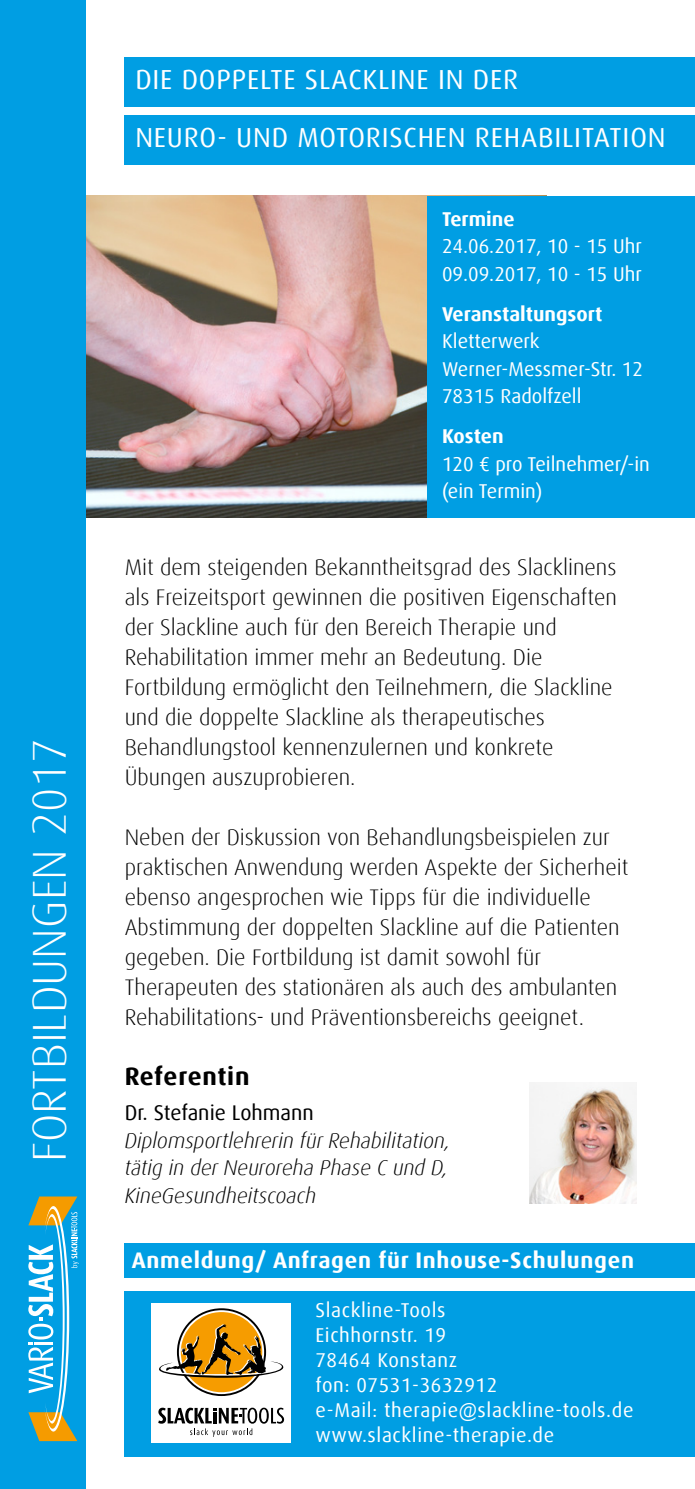
<style>
.page{position:relative;width:695px;height:1489px;background:#fff}
.page>*{position:absolute;margin:0;border:0;box-sizing:border-box;transform-origin:0 0}
.t1{font:300 47.5px "Dax Offc";color:#fff}
.t2{font:27.5px/58.5px "Dax Offc";letter-spacing:.03em;color:#fff}
.t3{font:700 25px "Dax Offc";letter-spacing:.025em;color:#000}
.t4{font:300 22.5px/30px "Dax Offc";color:#000}
.t5{font:700 22.5px "Dax Offc";letter-spacing:.03em;color:#fff}
.t6{font:italic 300 21.25px/27.5px "Dax Offc";color:#000}
.t7{font:20px/27.5px "Dax Offc";color:#fff}
.t8{font:20px/25px "Dax Offc";letter-spacing:.025em;color:#fff}
.s1{font-weight:700}
.s2{font-weight:400;font-style:normal}
</style>
<div class="page">
<img style="left:85px;top:196px;width:343px;height:321px">
<div style="left:0;top:0;width:85px;height:1488px;background:#009ee3"></div>
<div style="left:428px;top:196px;width:266px;height:321px;background:#009ee3"></div>
<img style="left:529px;top:1082px;width:107px;height:121px">
<div style="left:125px;top:1243px;width:569px;height:34px;background:#009ee3"></div>
<div style="left:125px;top:1290px;width:569px;height:166px;background:#009ee3"></div>
<div style="left:125px;top:57px;width:569px;height:49px;background:#009ee3"></div>
<div style="left:125px;top:115px;width:569px;height:50px;background:#009ee3"></div>
<svg style="left:28px;top:1196px;width:51px;height:244px"></svg>
<div style="left:152px;top:1302px;width:139px;height:140px;background:#fff"></div>
<svg style="left:158px;top:1407px;width:126px;height:29px"></svg>
<svg style="left:159px;top:1308px;width:124px;height:87px"></svg>
<p class="t1" style="left:19px;top:1161px;width:424px;rotate:-90deg">FORTBILDUNGEN 2017</p>
<p class="t2" style="left:135px;top:50px;width:531px">DIE DOPPELTE SLACKLINE IN DER<br>NEURO- UND MOTORISCHEN REHABILITATION</p>
<p class="t7" style="left:442px;top:205px;width:201px"><span class="s1">Termine<br></span>24.06.2017, 10 - 15 Uhr<br>09.09.2017, 10 - 15 Uhr</p>
<p class="t7" style="left:442px;top:300px;width:202px"><span class="s1">Veranstaltungsort<br></span>Kletterwerk<br>Werner-Messmer-Str. 12<br>78315 Radolfzell</p>
<p class="t7" style="left:442px;top:422px;width:209px"><span class="s1">Kosten<br></span>120 € pro Teilnehmer/-in (ein Termin)</p>
<p class="t4" style="left:125px;top:552px;width:493px">Mit dem steigenden Bekanntheitsgrad des Slacklinens als Freizeitsport gewinnen die positiven Eigenschaften der Slackline auch für den Bereich Therapie und Rehabilitation immer mehr an Bedeutung. Die Fortbildung ermöglicht den Teilnehmern, die Slackline und die doppelte Slackline als therapeutisches Behandlungstool kennenzulernen und konkrete Übungen auszuprobieren.</p>
<p class="t4" style="left:125px;top:822px;width:505px">Neben der Diskussion von Behandlungsbeispielen zur praktischen Anwendung werden Aspekte der Sicherheit ebenso angesprochen wie Tipps für die individuelle Abstimmung der doppelten Slackline auf die Patienten gegeben. Die Fortbildung ist damit sowohl für Therapeuten des stationären als auch des ambulanten Rehabilitations- und Präventionsbereichs geeignet.</p>
<p class="t3" style="left:125px;top:1060px;width:126px">Referentin</p>
<p class="t6" style="left:125px;top:1098px;width:327px"><span class="s2">Dr. Stefanie Lohmann<br></span>Diplomsportlehrerin für Rehabilitation, tätig in der Neuroreha Phase C und D,<br>KineGesundheitscoach</p>
<p class="t5" style="left:132px;top:1245px;width:503px">Anmeldung/ Anfragen für Inhouse-Schulungen</p>
<p class="t8" style="left:315px;top:1297px;width:319px">Slackline-Tools<br>Eichhornstr. 19<br>78464 Konstanz<br>fon: 07531-3632912<br>e-Mail: therapie@slackline-tools.de www.slackline-therapie.de</p>
</div>
